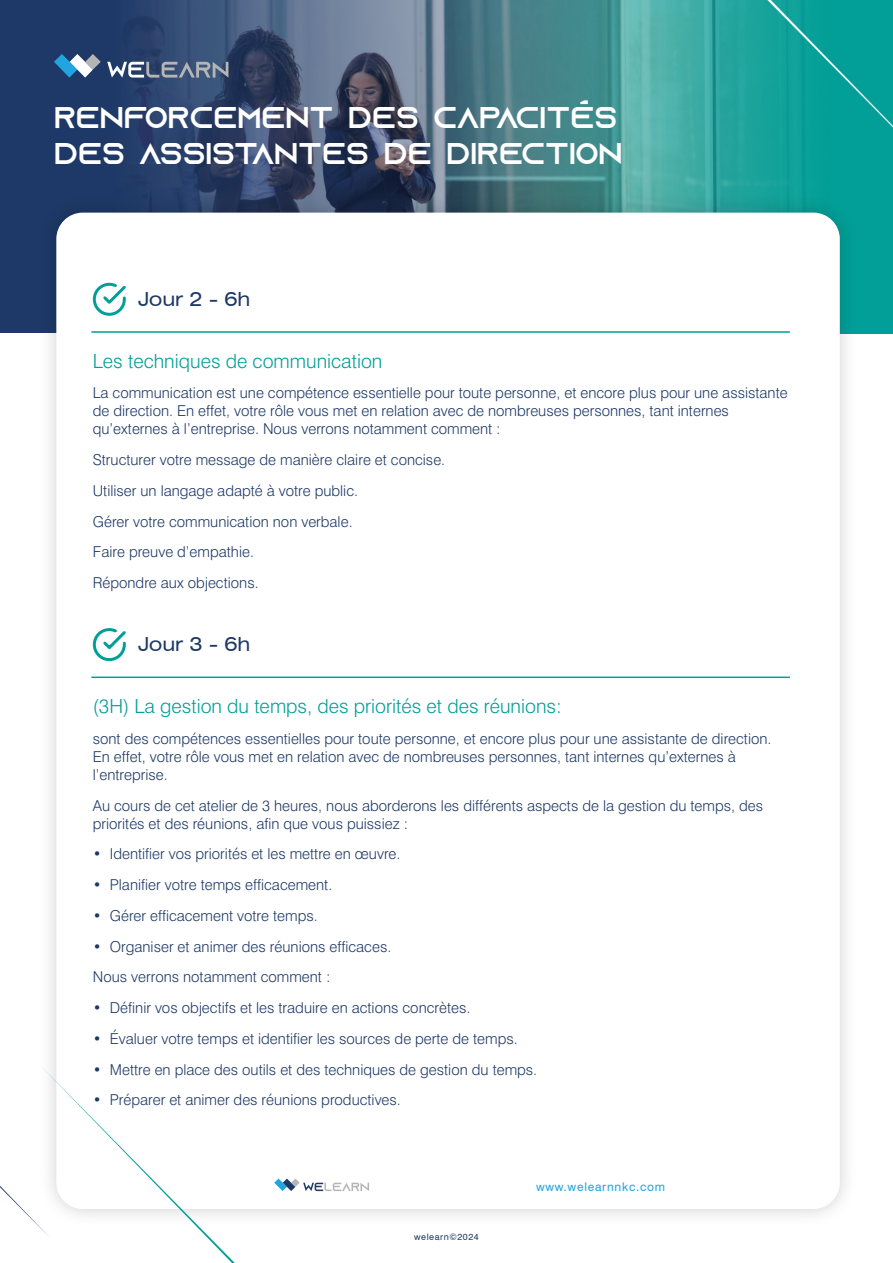
<style>
.page{position:relative;width:893px;height:1263px;background:#fff}
.page>*{position:absolute;margin:0;border:0;box-sizing:border-box;transform-origin:0 0}
.t1{font:30px/36px "Azonix";color:#fff}
.t2{font:300 19.5px "Swiss 721 BT";color:#009f97}
.t3{font:expanded 19.5px "Swiss 721 BT";color:#1e3967}
.t4{font:300 15px/18px "Swiss 721 BT";color:#1e3967}
.t5{font:12px "Swiss 721 BT";letter-spacing:.06em;color:#20a5df}
.t6{font:9px "Swiss 721 BT";letter-spacing:.06em;color:#1e3967}
</style>
<div class="page">
<div style="left:0;top:0;width:893px;height:334px;background:#1e3967"></div>
<img style="left:37px;top:0;width:856px;height:334px">
<svg style="left:54px;top:54px;width:47px;height:24px"></svg>
<svg style="left:107px;top:62px;width:121px;height:16px"></svg>
<div style="left:38px;top:194px;width:820px;height:1034px;background:#000;opacity:.19"></div>
<div style="left:56px;top:213px;width:784px;height:996px;background:#fff;border-radius:26px"></div>
<hr style="left:91px;top:331px;width:699px;height:2px;background:#009f97">
<hr style="left:91px;top:676px;width:699px;height:2px;background:#009f97">
<svg style="left:274px;top:1178px;width:95px;height:13px"></svg>
<svg style="left:0;top:1064px;width:235px;height:199px"></svg>
<svg style="left:92px;top:282px;width:34px;height:34px"></svg>
<svg style="left:92px;top:628px;width:34px;height:34px"></svg>
<svg style="left:580px;top:100px;width:8px;height:4px"></svg>
<h1 class="t1" style="left:54px;top:101px;width:570px">RENFORCEMENT DES CAPACITÉS<br>DES ASSISTANTES DE DIRECTION</h1>
<h2 class="t3" style="left:138px;top:287px;width:114px">Jour 2 - 6h</h2>
<h2 class="t2" style="left:93px;top:349px;width:291px">Les techniques de communication</h2>
<p class="t4" style="left:93px;top:384px;width:696px">La communication est une compétence essentielle pour toute personne, et encore plus pour une assistante de direction. En effet, votre rôle vous met en relation avec de nombreuses personnes, tant internes qu’externes à l’entreprise. Nous verrons notamment comment :</p>
<p class="t4" style="left:93px;top:444px;width:354px;line-height:30.8px">Structurer votre message de manière claire et concise.<br>Utiliser un langage adapté à votre public.<br>Gérer votre communication non verbale.<br>Faire preuve d’empathie.<br>Répondre aux objections.</p>
<h2 class="t3" style="left:138px;top:632px;width:114px">Jour 3 - 6h</h2>
<h2 class="t2" style="left:93px;top:694px;width:470px">(3H) La gestion du temps, des priorités et des réunions:</h2>
<p class="t4" style="left:93px;top:729px;width:680px">sont des compétences essentielles pour toute personne, et encore plus pour une assistante de direction.<br>En effet, votre rôle vous met en relation avec de nombreuses personnes, tant internes qu’externes à l’entreprise.</p>
<p class="t4" style="left:93px;top:796px;width:672px">Au cours de cet atelier de 3 heures, nous aborderons les différents aspects de la gestion du temps, des priorités et des réunions, afin que vous puissiez :</p>
<p class="t4" style="left:93px;top:845px;width:309px">• Identifier vos priorités et les mettre en œuvre.</p>
<p class="t4" style="left:93px;top:875px;width:241px">• Planifier votre temps efficacement.</p>
<p class="t4" style="left:93px;top:906px;width:226px">• Gérer efficacement votre temps.</p>
<p class="t4" style="left:93px;top:931px;width:300px;line-height:30.8px">• Organiser et animer des réunions efficaces.<br>Nous verrons notamment comment :</p>
<p class="t4" style="left:93px;top:998px;width:379px">• Définir vos objectifs et les traduire en actions concrètes.</p>
<p class="t4" style="left:93px;top:1029px;width:426px">• Évaluer votre temps et identifier les sources de perte de temps.</p>
<p class="t4" style="left:93px;top:1060px;width:446px">• Mettre en place des outils et des techniques de gestion du temps.</p>
<p class="t4" style="left:93px;top:1091px;width:310px">• Préparer et animer des réunions productives.</p>
<p class="t6" style="left:414px;top:1231px;width:66px">welearn©2024</p>
<p class="t5" style="left:536px;top:1179px;width:131px">www.welearnnkc.com</p>
</div>
